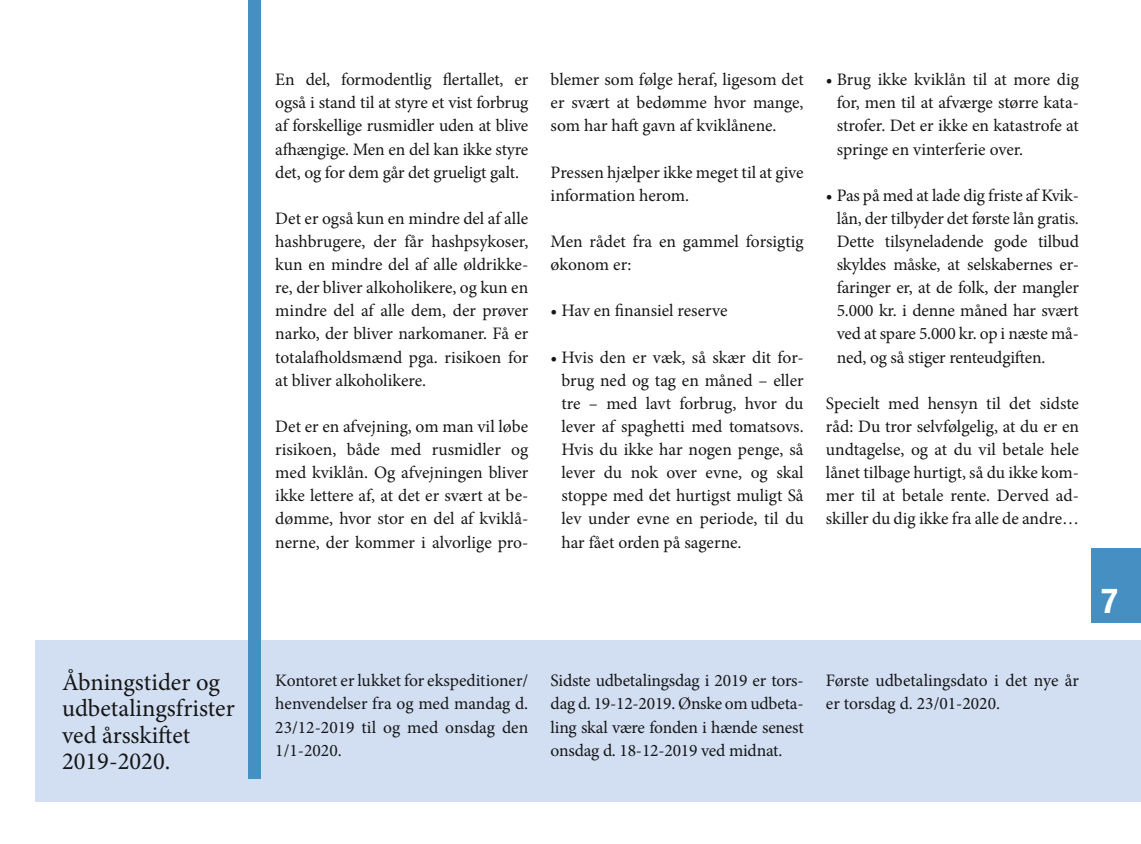
<style>
.page{position:relative;width:1141px;height:844px;background:#fff}
.page>*{position:absolute;margin:0;border:0;box-sizing:border-box;transform-origin:0 0}
.t1{font:700 condensed 35px "Helvetica Neue";color:#fff}
.t2{font:24.5px/26.2px "Minion Pro";color:#151616}
.t3{font:17.5px/23.1px "Minion Pro";letter-spacing:-.005em;color:#151616;text-align:justify}
</style>
<div class="page">
<div style="left:36px;top:640px;width:1105px;height:161px;background:#d2def2"></div>
<div style="left:248px;top:0;width:12px;height:778px;background:#458fc2"></div>
<div style="left:1091px;top:548px;width:50px;height:75px;background:#458fc2"></div>
<h2 class="t2" style="left:62px;top:669px;width:174px">Åbningstider og udbetalingsfrister ved årsskiftet<br>2019-2020.</h2>
<p class="t3" style="left:275px;top:68px;width:255px">En del, formodentlig flertallet, er også i stand til at styre et vist forbrug af forskellige rusmidler uden at blive afhængige. Men en del kan ikke styre det, og for dem går det grueligt galt.</p>
<p class="t3" style="left:275px;top:207px;width:255px">Det er også kun en mindre del af alle hashbrugere, der får hashpsykoser, kun en mindre del af alle øldrikke&shy;re, der bliver alkoholikere, og kun en mindre del af alle dem, der prøver narko, der bliver narkomaner. Få er totalafholdsmænd pga. risikoen for at bliver alkoholikere.</p>
<p class="t3" style="left:275px;top:415px;width:255px">Det er en afvejning, om man vil løbe risikoen, både med rusmidler og med kviklån. Og afvejningen bliver ikke lettere af, at det er svært at be&shy;dømme, hvor stor en del af kviklå&shy;nerne, der kommer i alvorlige pro-</p>
<p class="t3" style="left:551px;top:68px;width:255px">blemer som følge heraf, ligesom det er svært at bedømme hvor mange, som har haft gavn af kviklånene.</p>
<p class="t3" style="left:551px;top:160px;width:254px">Pressen hjælper ikke meget til at give information herom.</p>
<p class="t3" style="left:551px;top:230px;width:255px">Men rådet fra en gammel forsigtig økonom er:</p>
<p class="t3" style="left:551px;top:299px;width:179px">• Hav en finansiel reserve</p>
<p class="t3" style="left:561px;top:345px;width:244px;text-indent:-11px">• Hvis den er væk, så skær dit for&shy;brug ned og tag en måned – eller tre – med lavt forbrug, hvor du lever af spaghetti med tomatsovs.<br>Hvis du ikke har nogen penge, så lever du nok over evne, og skal stoppe med det hurtigst muligt Så lev under evne en periode, til du har fået orden på sagerne.</p>
<p class="t3" style="left:837px;top:68px;width:244px;text-indent:-11px">• Brug ikke kviklån til at more dig for, men til at afværge større kata&shy;strofer. Det er ikke en katastrofe at springe en vinterferie over.</p>
<p class="t3" style="left:837px;top:184px;width:244px;text-indent:-11px">• Pas på med at lade dig friste af Kvik&shy;lån, der tilbyder det første lån gratis.<br>Dette tilsyneladende gode tilbud skyldes måske, at selskabernes er&shy;faringer er, at de folk, der mangler 5.000 kr. i denne måned har svært ved at spare 5.000 kr. op i næste må&shy;ned, og så stiger renteudgiften.</p>
<p class="t3" style="left:826px;top:391px;width:255px">Specielt med hensyn til det sidste råd: Du tror selvfølgelig, at du er en undtagelse, og at du vil betale hele lånet tilbage hurtigt, så du ikke kom&shy;mer til at betale rente. Derved ad&shy;skiller du dig ikke fra alle de andre…</p>
<h1 class="t1" style="left:1101px;top:571px;width:18px">7</h1>
<p class="t3" style="left:275px;top:669px;width:255px">Kontoret er lukket for ekspeditioner/ henvendelser fra og med mandag d.<br>23/12-2019 til og med onsdag den 1/1-2020.</p>
<p class="t3" style="left:551px;top:669px;width:255px">Sidste udbetalingsdag i 2019 er tors&shy;dag d. 19-12-2019. Ønske om udbeta&shy;ling skal være fonden i hænde senest onsdag d. 18-12-2019 ved midnat.</p>
<p class="t3" style="left:826px;top:669px;width:255px">Første udbetalingsdato i det nye år er torsdag d. 23/01-2020.</p>
</div>
